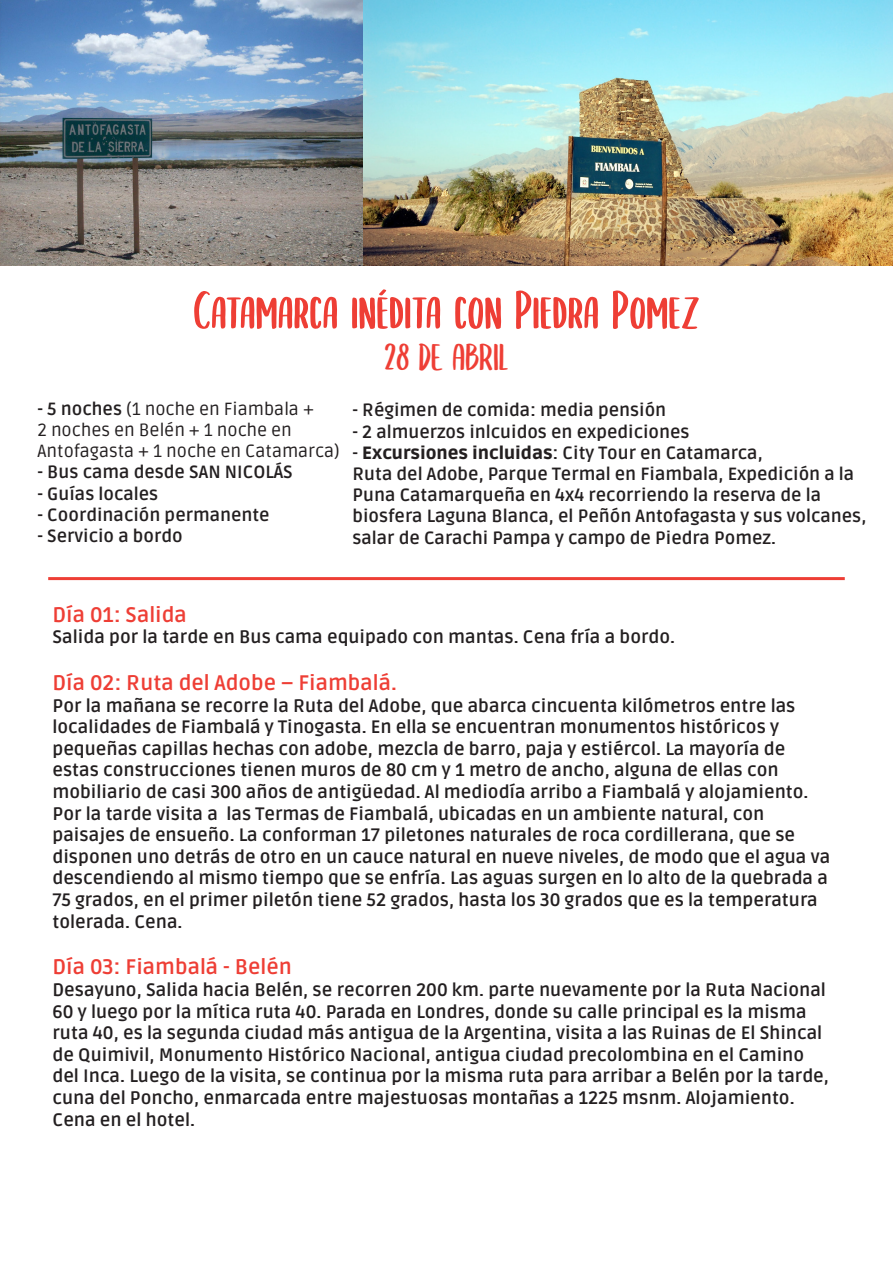
<style>
.page{position:relative;width:893px;height:1263px;background:#fff}
.page>*{position:absolute;margin:0;border:0;box-sizing:border-box;transform-origin:0 0}
.t1{font:54.15px "SUBSCRIBER";color:#ee3e35}
.t2{font:37.95px "SUBSCRIBER";color:#ee3e35}
.t3{font:700 21px "Ruda";color:#ee3e35}
.t4{font:700 18px/21.6px "Ruda";color:#231f20}
.t5{font:700 17.7px/21.1px "Ruda";color:#231f20}
.t6{font:17.7px/21.1px "Ruda";color:#231f20}
.s1{font-weight:700}
.s2{font-weight:900}
</style>
<div class="page">
<img style="left:0;top:0;width:893px;height:266px">
<hr style="left:48px;top:577px;width:797px;height:3px;background:#ee3e35">
<h1 class="t1" style="left:193px;top:274px;width:508px">Catamarca inédita con Piedra Pomez</h1>
<h2 class="t2" style="left:384px;top:331px;width:126px">28 DE ABRIL</h2>
<p class="t6" style="left:38px;top:398px;width:304px"><span class="s1">- 5 noches</span> (1 noche en Fiambala +<br>2 noches en Belén + 1 noche en<br>Antofagasta + 1 noche en Catamarca)</p>
<p class="t5" style="left:38px;top:462px;width:257px">- Bus cama desde SAN NICOLÁS</p>
<p class="t5" style="left:38px;top:483px;width:122px">- Guías locales</p>
<p class="t5" style="left:38px;top:505px;width:234px">- Coordinación permanente</p>
<p class="t5" style="left:38px;top:526px;width:147px">- Servicio a bordo</p>
<p class="t5" style="left:352px;top:400px;width:315px">- Régimen de comida: media pensión</p>
<p class="t5" style="left:352px;top:421px;width:339px">- 2 almuerzos inlcuidos en expediciones</p>
<p class="t5" style="left:352px;top:442px;width:515px">- <span class="s2">Excursiones incluidas</span>: City Tour en Catamarca,<br>Ruta del Adobe, Parque Termal en Fiambala, Expedición a la Puna Catamarqueña en 4x4 recorriendo la reserva de la biosfera Laguna Blanca, el Peñón Antofagasta y sus volcanes, salar de Carachi Pampa y campo de Piedra Pomez.</p>
<p class="t3" style="left:52px;top:602px;width:136px">Día 01: Salida</p>
<p class="t4" style="left:52px;top:626px;width:624px">Salida por la tarde en Bus cama equipado con mantas. Cena fría a bordo.</p>
<p class="t3" style="left:52px;top:671px;width:346px">Día 02: Ruta del Adobe – Fiambalá.</p>
<p class="t4" style="left:52px;top:695px;width:779px">Por la mañana se recorre la Ruta del Adobe, que abarca cincuenta kilómetros entre las localidades de Fiambalá y Tinogasta. En ella se encuentran monumentos históricos y pequeñas capillas hechas con adobe, mezcla de barro, paja y estiércol. La mayoría de estas construcciones tienen muros de 80 cm y 1 metro de ancho, alguna de ellas con mobiliario de casi 300 años de antigüedad. Al mediodía arribo a Fiambalá y alojamiento.<br>Por la tarde visita a las Termas de Fiambalá, ubicadas en un ambiente natural, con paisajes de ensueño. La conforman 17 piletones naturales de roca cordillerana, que se disponen uno detrás de otro en un cauce natural en nueve niveles, de modo que el agua va descendiendo al mismo tiempo que se enfría. Las aguas surgen en lo alto de la quebrada a 75 grados, en el primer piletón tiene 52 grados, hasta los 30 grados que es la temperatura tolerada. Cena.</p>
<p class="t3" style="left:52px;top:955px;width:241px">Día 03: Fiambalá - Belén</p>
<p class="t4" style="left:52px;top:979px;width:778px">Desayuno, Salida hacia Belén, se recorren 200 km. parte nuevamente por la Ruta Nacional 60 y luego por la mítica ruta 40. Parada en Londres, donde su calle principal es la misma ruta 40, es la segunda ciudad más antigua de la Argentina, visita a las Ruinas de El Shincal de Quimivil, Monumento Histórico Nacional, antigua ciudad precolombina en el Camino del Inca. Luego de la visita, se continua por la misma ruta para arribar a Belén por la tarde, cuna del Poncho, enmarcada entre majestuosas montañas a 1225 msnm. Alojamiento.<br>Cena en el hotel.</p>
</div>
